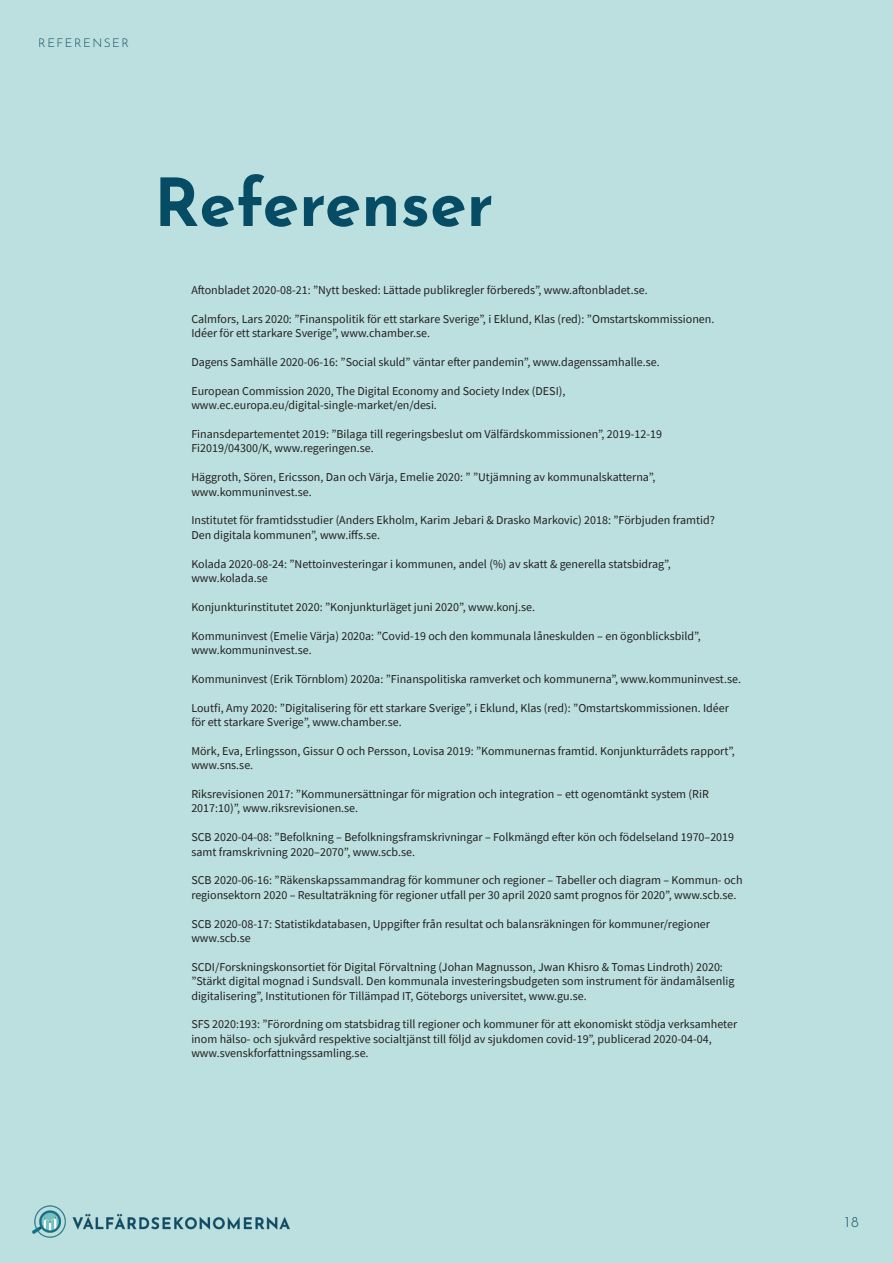
<style>
.page{position:relative;width:893px;height:1263px;background:#bbe0df}
.page>*{position:absolute;margin:0;border:0;box-sizing:border-box;transform-origin:0 0}
.Stor_rubrik_2{font:100 66px "Josefin Sans";color:#064c65}
.t1{font:100 15px "Josefin Sans";color:#144e65}
.Brödtext_-_Source_Sa{font:12px/14.4px "Source Sans Pro";color:#231f20}
.t2{font:100 12px "Josefin Sans";letter-spacing:.125em;color:#144e65}
</style>
<div class="page">
<img style="left:32px;top:1205px;width:258px;height:33px">
<p class="t2" style="left:38px;top:34px;width:92px">REFERENSER</p>
<p class="Stor_rubrik_2" style="left:154px;top:154px;width:341px">Referenser</p>
<p class="Brödtext_-_Source_Sa" style="left:191px;top:283px;width:458px">Aftonbladet 2020-08-21: ”Nytt besked: Lättade publikregler förbereds”, www.aftonbladet.se.</p>
<p class="Brödtext_-_Source_Sa" style="left:191px;top:311px;width:525px">Calmfors, Lars 2020: ”Finanspolitik för ett starkare Sverige”, i Eklund, Klas (red): ”Omstartskommissionen.<br>Idéer för ett starkare Sverige”, www.chamber.se.</p>
<p class="Brödtext_-_Source_Sa" style="left:191px;top:355px;width:470px">Dagens Samhälle 2020-06-16: ”Social skuld” väntar efter pandemin”, www.dagenssamhalle.se.</p>
<p class="Brödtext_-_Source_Sa" style="left:191px;top:383px;width:376px">European Commission 2020, The Digital Economy and Society Index (DESI), www.ec.europa.eu/digital-single-market/en/desi.</p>
<p class="Brödtext_-_Source_Sa" style="left:191px;top:427px;width:472px">Finansdepartementet 2019: ”Bilaga till regeringsbeslut om Välfärdskommissionen”, 2019-12-19</p>
<p class="Brödtext_-_Source_Sa" style="left:191px;top:441px;width:184px">Fi2019/04300/K, www.regeringen.se.</p>
<p class="Brödtext_-_Source_Sa" style="left:191px;top:470px;width:465px">Häggroth, Sören, Ericsson, Dan och Värja, Emelie 2020: ” ”Utjämning av kommunalskatterna”, www.kommuninvest.se.</p>
<p class="Brödtext_-_Source_Sa" style="left:191px;top:513px;width:525px">Institutet för framtidsstudier (Anders Ekholm, Karim Jebari &amp; Drasko Markovic) 2018: ”Förbjuden framtid?<br>Den digitala kommunen”, www.iffs.se.</p>
<p class="Brödtext_-_Source_Sa" style="left:191px;top:556px;width:481px">Kolada 2020-08-24: ”Nettoinvesteringar i kommunen, andel (%) av skatt &amp; generella statsbidrag”, www.kolada.se</p>
<p class="Brödtext_-_Source_Sa" style="left:191px;top:599px;width:345px">Konjunkturinstitutet 2020: ”Konjunkturläget juni 2020”, www.konj.se.</p>
<p class="Brödtext_-_Source_Sa" style="left:191px;top:628px;width:511px">Kommuninvest (Emelie Värja) 2020a: ”Covid-19 och den kommunala låneskulden – en ögonblicksbild”, www.kommuninvest.se.</p>
<p class="Brödtext_-_Source_Sa" style="left:191px;top:671px;width:551px">Kommuninvest (Erik Törnblom) 2020a: ”Finanspolitiska ramverket och kommunerna”, www.kommuninvest.se.</p>
<p class="Brödtext_-_Source_Sa" style="left:191px;top:700px;width:539px">Loutfi, Amy 2020: ”Digitalisering för ett starkare Sverige”, i Eklund, Klas (red): ”Omstartskommissionen. Idéer för ett starkare Sverige”, www.chamber.se.</p>
<p class="Brödtext_-_Source_Sa" style="left:191px;top:743px;width:545px">Mörk, Eva, Erlingsson, Gissur O och Persson, Lovisa 2019: ”Kommunernas framtid. Konjunkturrådets rapport”, www.sns.se.</p>
<p class="Brödtext_-_Source_Sa" style="left:191px;top:787px;width:519px">Riksrevisionen 2017: ”Kommunersättningar för migration och integration – ett ogenomtänkt system (RiR<br>2017:10)”, www.riksrevisionen.se.</p>
<p class="Brödtext_-_Source_Sa" style="left:191px;top:830px;width:544px">SCB 2020-04-08: ”Befolkning – Befolkningsframskrivningar – Folkmängd efter kön och födelseland 1970–2019 samt framskrivning 2020–2070”, www.scb.se.</p>
<p class="Brödtext_-_Source_Sa" style="left:191px;top:873px;width:553px">SCB 2020-06-16: ”Räkenskapssammandrag för kommuner och regioner – Tabeller och diagram – Kommun- och regionsektorn 2020 – Resultaträkning för regioner utfall per 30 april 2020 samt prognos för 2020”, www.scb.se.</p>
<p class="Brödtext_-_Source_Sa" style="left:191px;top:916px;width:520px">SCB 2020-08-17: Statistikdatabasen, Uppgifter från resultat och balansräkningen för kommuner/regioner www.scb.se</p>
<p class="Brödtext_-_Source_Sa" style="left:191px;top:959px;width:545px">SCDI/Forskningskonsortiet för Digital Förvaltning (Johan Magnusson, Jwan Khisro &amp; Tomas Lindroth) 2020: ”Stärkt digital mognad i Sundsvall. Den kommunala investeringsbudgeten som instrument för ändamålsenlig digitalisering”, Institutionen för Tillämpad IT, Göteborgs universitet, www.gu.se.</p>
<p class="Brödtext_-_Source_Sa" style="left:191px;top:1017px;width:547px">SFS 2020:193: ”Förordning om statsbidrag till regioner och kommuner för att ekonomiskt stödja verksamheter inom hälso- och sjukvård respektive socialtjänst till följd av sjukdomen covid-19”, publicerad 2020-04-04, www.svenskforfattningssamling.se.</p>
<p class="t1" style="left:845px;top:1211px;width:16px">18</p>
</div>
